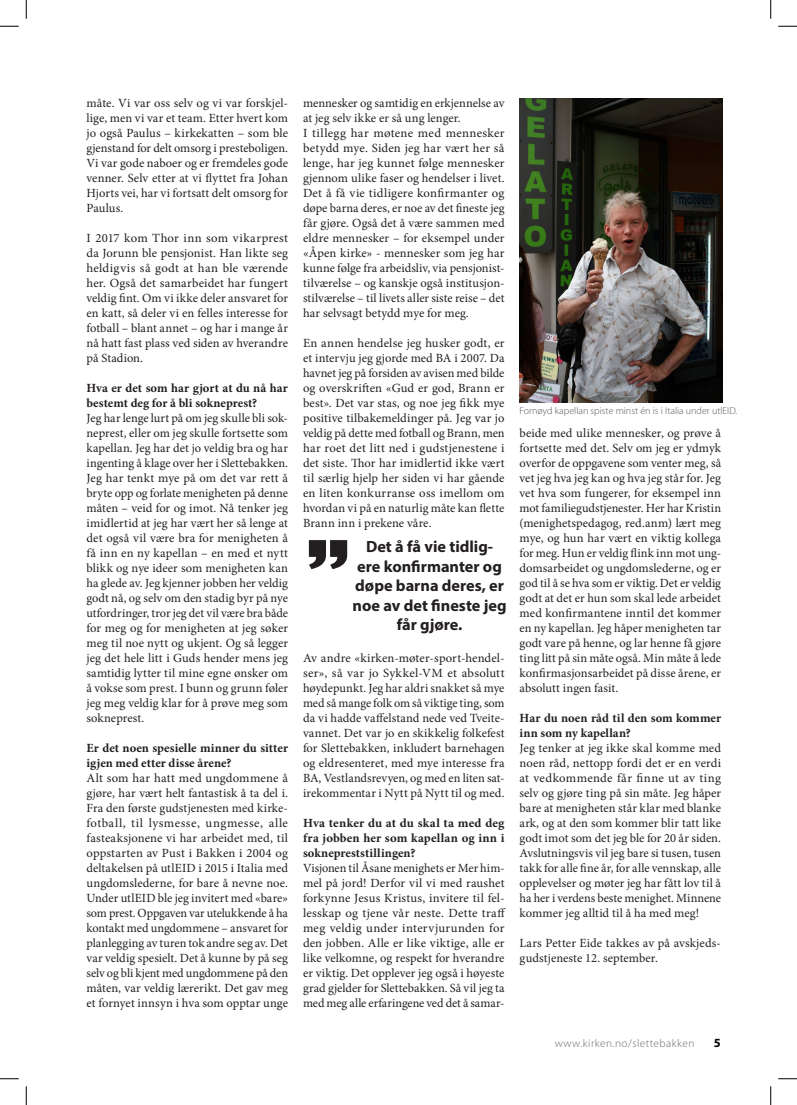
<style>
.page{position:relative;width:797px;height:1105px;background:#fff}
.page>*{position:absolute;margin:0;border:0;box-sizing:border-box;transform-origin:0 0}
.Ingress2_Liten{font:700 16.25px/19.5px "Myriad Pro";color:#231f20;text-align:center}
.body_uten_innrykk{font:12.5px/15px "Minion Pro";color:#231f20;text-align:justify}
.body_uten_innrykk-2{font:700 12.5px/15px "Minion Pro";letter-spacing:.005em;color:#231f20}
.t1{font:700 12.5px "Myriad Pro";color:#000}
.t2{font:300 11.25px "Myriad Pro";letter-spacing:.04em;color:#6c6d70}
.Bildetekst{font:300 10px "Myriad Pro";color:#57585a}
</style>
<div class="page">
<svg style="left:309px;top:540px;width:38px;height:29px"></svg>
<img style="left:519px;top:99px;width:203px;height:304px">
<svg style="left:0;top:25px;width:19px;height:2px"></svg>
<svg style="left:778px;top:25px;width:19px;height:2px"></svg>
<svg style="left:0;top:1078px;width:19px;height:1px"></svg>
<svg style="left:778px;top:1078px;width:19px;height:1px"></svg>
<svg style="left:25px;top:0;width:2px;height:19px"></svg>
<svg style="left:25px;top:1086px;width:2px;height:19px"></svg>
<svg style="left:770px;top:0;width:1px;height:19px"></svg>
<svg style="left:770px;top:1086px;width:1px;height:19px"></svg>
<p class="body_uten_innrykk" style="left:86px;top:95px;width:203px">måte. Vi var oss selv og vi var forskjel&shy;lige, men vi var et team. Etter hvert kom jo også Paulus – kirkekatten – som ble gjenstand for delt omsorg i presteboligen.<br>Vi var gode naboer og er fremdeles gode venner. Selv etter at vi flyttet fra Johan Hjorts vei, har vi fortsatt delt omsorg for Paulus.</p>
<p class="body_uten_innrykk" style="left:86px;top:230px;width:203px">I 2017 kom Thor inn som vikarprest da Jorunn ble pensjonist. Han likte seg heldigvis så godt at han ble værende her. Også det samarbeidet har fungert veldig fint. Om vi ikke deler ansvaret for en katt, så deler vi en felles interesse for fotball – blant annet – og har i mange år nå hatt fast plass ved siden av hverandre på Stadion.</p>
<p class="body_uten_innrykk-2" style="left:86px;top:380px;width:203px">Hva er det som har gjort at du nå har bestemt deg for å bli sokneprest?</p>
<p class="body_uten_innrykk" style="left:86px;top:410px;width:203px">Jeg har lenge lurt på om jeg skulle bli sok&shy;neprest, eller om jeg skulle fortsette som kapellan. Jeg har det jo veldig bra og har ingenting å klage over her i Slettebakken.<br>Jeg har tenkt mye på om det var rett å bryte opp og forlate menigheten på denne måten – veid for og imot. Nå tenker jeg imidlertid at jeg har vært her så lenge at det også vil være bra for menigheten å få inn en ny kapellan – en med et nytt blikk og nye ideer som menigheten kan ha glede av. Jeg kjenner jobben her veldig godt nå, og selv om den stadig byr på nye utfordringer, tror jeg det vil være bra både for meg og for menigheten at jeg søker meg til noe nytt og ukjent. Og så legger jeg det hele litt i Guds hender mens jeg samtidig lytter til mine egne ønsker om å vokse som prest. I bunn og grunn føler jeg meg veldig klar for å prøve meg som sokneprest.</p>
<p class="body_uten_innrykk-2" style="left:86px;top:740px;width:203px">Er det noen spesielle minner du sitter igjen med etter disse årene?</p>
<p class="body_uten_innrykk" style="left:86px;top:770px;width:203px">Alt som har hatt med ungdommene å gjøre, har vært helt fantastisk å ta del i.<br>Fra den første gudstjenesten med kirke&shy;fotball, til lysmesse, ungmesse, alle fasteaksjonene vi har arbeidet med, til oppstarten av Pust i Bakken i 2004 og deltakelsen på utlEID i 2015 i Italia med ungdomslederne, for bare å nevne noe.<br>Under utlEID ble jeg invitert med «bare» som prest. Oppgaven var utelukkende å ha kontakt med ungdommene – ansvaret for planlegging av turen tok andre seg av. Det var veldig spesielt. Det å kunne by på seg selv og bli kjent med ungdommene på den måten, var veldig lærerikt. Det gav meg et fornyet innsyn i hva som opptar unge</p>
<p class="body_uten_innrykk" style="left:303px;top:95px;width:203px">mennesker og samtidig en erkjennelse av at jeg selv ikke er så ung lenger.</p>
<p class="body_uten_innrykk" style="left:303px;top:125px;width:203px">I tillegg har møtene med mennesker betydd mye. Siden jeg har vært her så lenge, har jeg kunnet følge mennesker gjennom ulike faser og hendelser i livet.<br>Det å få vie tidligere konfirmanter og døpe barna deres, er noe av det fineste jeg får gjøre. Også det å være sammen med eldre mennesker – for eksempel under «Åpen kirke» - mennesker som jeg har kunne følge fra arbeidsliv, via pensjonist&shy;tilværelse – og kanskje også institusjon&shy;stilværelse – til livets aller siste reise – det har selvsagt betydd mye for meg.</p>
<p class="body_uten_innrykk" style="left:303px;top:335px;width:203px">En annen hendelse jeg husker godt, er et intervju jeg gjorde med BA i 2007. Da havnet jeg på forsiden av avisen med bilde og overskriften «Gud er god, Brann er best». Det var stas, og noe jeg fikk mye positive tilbakemeldinger på. Jeg var jo veldig på dette med fotball og Brann, men har roet det litt ned i gudstjenestene i det siste. Thor har imidlertid ikke vært til særlig hjelp her siden vi har gående en liten konkurranse oss imellom om hvordan vi på en naturlig måte kan flette Brann inn i prekene våre.</p>
<p class="Ingress2_Liten" style="left:352px;top:536px;width:155px">Det å få vie tidlig&shy;ere konfirmanter og døpe barna deres, er noe av det fineste jeg får gjøre.</p>
<p class="body_uten_innrykk" style="left:303px;top:650px;width:203px">Av andre «kirken-møter-sport-hendel&shy;ser», så var jo Sykkel-VM et absolutt høydepunkt. Jeg har aldri snakket så mye med så mange folk om så viktige ting, som da vi hadde vaffelstand nede ved Tveite&shy;vannet. Det var jo en skikkelig folkefest for Slettebakken, inkludert barnehagen og eldresenteret, med mye interesse fra BA, Vestlandsrevyen, og med en liten sat&shy;irekommentar i Nytt på Nytt til og med.</p>
<p class="body_uten_innrykk-2" style="left:303px;top:815px;width:203px;text-align:justify">Hva tenker du at du skal ta med deg fra jobben her som kapellan og inn i soknepreststillingen?</p>
<p class="body_uten_innrykk" style="left:303px;top:860px;width:204px">Visjonen til Åsane menighets er Mer him&shy;mel på jord! Derfor vil vi med raushet forkynne Jesus Kristus, invitere til fel&shy;lesskap og tjene vår neste. Dette traff meg veldig under intervjurunden for den jobben. Alle er like viktige, alle er like velkomne, og respekt for hverandre er viktig. Det opplever jeg også i høyeste grad gjelder for Slettebakken. Så vil jeg ta med meg alle erfaringene ved det å samar-</p>
<p class="Bildetekst" style="left:519px;top:405px;width:219px">Fornøyd kapellan spiste minst én is i Italia under utlEID.</p>
<p class="body_uten_innrykk" style="left:519px;top:425px;width:203px">beide med ulike mennesker, og prøve å fortsette med det. Selv om jeg er ydmyk overfor de oppgavene som venter meg, så vet jeg hva jeg kan og hva jeg står for. Jeg vet hva som fungerer, for eksempel inn mot familiegudstjenester. Her har Kristin (menighetspedagog, red.anm) lært meg mye, og hun har vært en viktig kollega for meg. Hun er veldig flink inn mot ung&shy;domsarbeidet og ungdomslederne, og er god til å se hva som er viktig. Det er veldig godt at det er hun som skal lede arbeidet med konfirmantene inntil det kommer en ny kapellan. Jeg håper menigheten tar godt vare på henne, og lar henne få gjøre ting litt på sin måte også. Min måte å lede konfirmasjonsarbeidet på disse årene, er absolutt ingen fasit.</p>
<p class="body_uten_innrykk-2" style="left:519px;top:710px;width:203px">Har du noen råd til den som kommer inn som ny kapellan?</p>
<p class="body_uten_innrykk" style="left:519px;top:740px;width:203px">Jeg tenker at jeg ikke skal komme med noen råd, nettopp fordi det er en verdi at vedkommende får finne ut av ting selv og gjøre ting på sin måte. Jeg håper bare at menigheten står klar med blanke ark, og at den som kommer blir tatt like godt imot som det jeg ble for 20 år siden.<br>Avslutningsvis vil jeg bare si tusen, tusen takk for alle fine år, for alle vennskap, alle opplevelser og møter jeg har fått lov til å ha her i verdens beste menighet. Minnene kommer jeg alltid til å ha med meg!</p>
<p class="body_uten_innrykk" style="left:519px;top:935px;width:203px">Lars Petter Eide takkes av på avskjeds&shy;gudstjeneste 12. september.</p>
<p class="t2" style="left:555px;top:1037px;width:141px">www.kirken.no/slettebakken</p>
<p class="t1" style="left:713px;top:1035px;width:8px">5</p>
</div>
